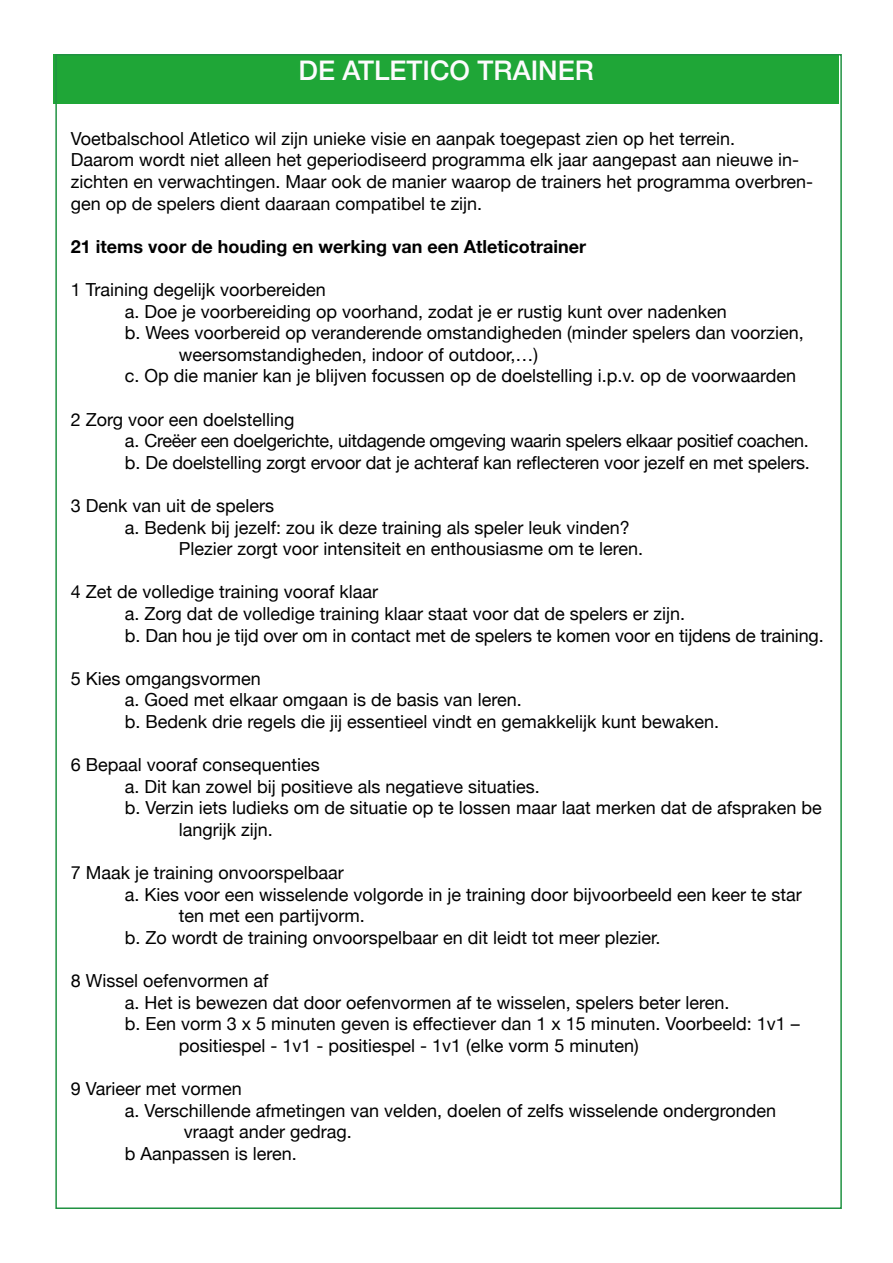
<style>
.page{position:relative;width:893px;height:1263px;background:#fff}
.page>*{position:absolute;margin:0;border:0;box-sizing:border-box;transform-origin:0 0}
.t1{font:500 27px "Helvetica Neue";color:#fdfbfd}
.t2{font:18px/21.6px "Helvetica Neue";color:#000}
.t3{font:700 18px "Helvetica Neue";color:#000}
</style>
<div class="page">
<div style="left:53px;top:54px;width:786px;height:50px;background:#1fa637"></div>
<h1 class="t1" style="left:299px;top:49px;width:297px">DE ATLETICO TRAINER</h1>
<p class="t2" style="left:71px;top:129px;width:744px">Voetbalschool Atletico wil zijn unieke visie en aanpak toegepast zien op het terrein.<br>Daarom wordt niet alleen het geperiodiseerd programma elk jaar aangepast aan nieuwe in&shy;zichten en verwachtingen. Maar ook de manier waarop de trainers het programma overbren&shy;gen op de spelers dient daaraan compatibel te zijn.</p>
<p class="t3" style="left:71px;top:232px;width:517px">21 items voor de houding en werking van een Atleticotrainer</p>
<p class="t2" style="left:71px;top:280px;width:257px">1 Training degelijk voorbereiden</p>
<p class="t2" style="left:125px;top:301px;width:603px">a. Doe je voorbereiding op voorhand, zodat je er rustig kunt over nadenken</p>
<p class="t2" style="left:125px;top:323px;width:680px">b. Wees voorbereid op veranderende omstandigheden (minder spelers dan voorzien,</p>
<p class="t2" style="left:179px;top:345px;width:361px">weersomstandigheden, indoor of outdoor,…)</p>
<p class="t2" style="left:125px;top:366px;width:673px">c. Op die manier kan je blijven focussen op de doelstelling i.p.v. op de voorwaarden</p>
<p class="t2" style="left:125px;top:409px;width:687px;text-indent:-54px">2 Zorg voor een doelstelling<br>a. Creëer een doelgerichte, uitdagende omgeving waarin spelers elkaar positief coachen. b. De doelstelling zorgt ervoor dat je achteraf kan reflecteren voor jezelf en met spelers.</p>
<p class="t2" style="left:71px;top:496px;width:205px">3 Denk van uit de spelers</p>
<p class="t2" style="left:125px;top:517px;width:507px">a. Bedenk bij jezelf: zou ik deze training als speler leuk vinden?</p>
<p class="t2" style="left:179px;top:539px;width:466px">Plezier zorgt voor intensiteit en enthousiasme om te leren.</p>
<p class="t2" style="left:125px;top:582px;width:700px;text-indent:-54px">4 Zet de volledige training vooraf klaar<br>a. Zorg dat de volledige training klaar staat voor dat de spelers er zijn.<br>b. Dan hou je tijd over om in contact met de spelers te komen voor en tijdens de training.</p>
<p class="t2" style="left:125px;top:669px;width:596px;text-indent:-54px">5 Kies omgangsvormen<br>a. Goed met elkaar omgaan is de basis van leren.<br>b. Bedenk drie regels die jij essentieel vindt en gemakkelijk kunt bewaken.</p>
<p class="t2" style="left:71px;top:755px;width:251px">6 Bepaal vooraf consequenties</p>
<p class="t2" style="left:125px;top:777px;width:417px">a. Dit kan zowel bij positieve als negatieve situaties.</p>
<p class="t2" style="left:125px;top:798px;width:698px">b. Verzin iets ludieks om de situatie op te lossen maar laat merken dat de afspraken be</p>
<p class="t2" style="left:179px;top:820px;width:95px">langrijk zijn.</p>
<p class="t2" style="left:71px;top:863px;width:275px">7 Maak je training onvoorspelbaar</p>
<p class="t2" style="left:125px;top:885px;width:679px">a. Kies voor een wisselende volgorde in je training door bijvoorbeeld een keer te star</p>
<p class="t2" style="left:179px;top:906px;width:188px">ten met een partijvorm.</p>
<p class="t2" style="left:125px;top:928px;width:537px">b. Zo wordt de training onvoorspelbaar en dit leidt tot meer plezier.</p>
<p class="t2" style="left:71px;top:971px;width:199px">8 Wissel oefenvormen af</p>
<p class="t2" style="left:125px;top:993px;width:606px">a. Het is bewezen dat door oefenvormen af te wisselen, spelers beter leren.</p>
<p class="t2" style="left:125px;top:1014px;width:676px">b. Een vorm 3 x 5 minuten geven is effectiever dan 1 x 15 minuten. Voorbeeld: 1v1 –</p>
<p class="t2" style="left:179px;top:1036px;width:461px">positiespel - 1v1 - positiespel - 1v1 (elke vorm 5 minuten)</p>
<p class="t2" style="left:71px;top:1079px;width:173px">9 Varieer met vormen</p>
<p class="t2" style="left:125px;top:1101px;width:653px">a. Verschillende afmetingen van velden, doelen of zelfs wisselende ondergronden</p>
<p class="t2" style="left:184px;top:1122px;width:170px">vraagt ander gedrag.</p>
<p class="t2" style="left:125px;top:1144px;width:174px">b Aanpassen is leren.</p>
</div>
